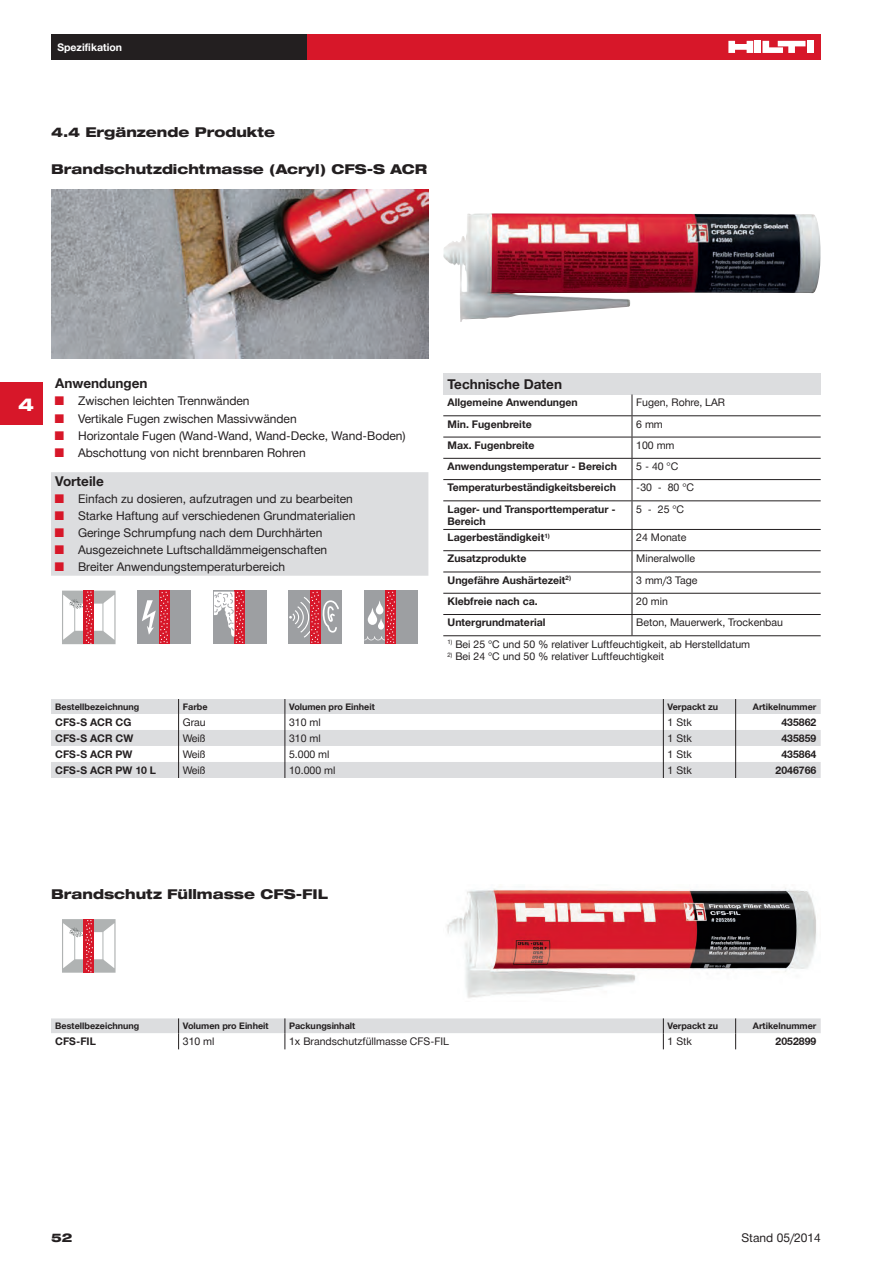
<style>
.page{position:relative;width:893px;height:1263px;background:#fff}
.page>*{position:absolute;margin:0;border:0;box-sizing:border-box;transform-origin:0 0}
.t1{font:800 expanded 18px "Hilti";color:#fff}
.t2{font:800 expanded 13.5px "Hilti";color:#231f20}
.t3{font:700 13.5px "Hilti";color:#231f20}
.t4{font:12px "Hilti";color:#231f20}
.t5{font:800 expanded 12px "Hilti";color:#231f20}
.t6{font:700 10.5px/12.6px "Hilti";color:#231f20}
.t7{font:10.5px "Hilti";color:#231f20}
.t8{font:700 10.5px "Hilti";color:#fff}
.t9{font:700 9px "Hilti";color:#231f20}
.s1{color:#d71729}
</style>
<div class="page">
<div style="left:0;top:383px;width:43px;height:42px;background:#d71729"></div>
<div style="left:306px;top:34px;width:515px;height:26px;background:#d71729"></div>
<div style="left:755px;top:41px;width:6px;height:12px;background:#fff"></div>
<div style="left:807px;top:41px;width:6px;height:12px;background:#fff"></div>
<svg style="left:728px;top:41px;width:25px;height:12px"></svg>
<svg style="left:762px;top:41px;width:43px;height:12px"></svg>
<div style="left:51px;top:34px;width:255px;height:26px;background:#231f20"></div>
<svg style="left:51px;top:699px;width:770px;height:79px;fill:#dcdddf"></svg>
<svg style="left:178px;top:699px;width:1px;height:79px"></svg>
<svg style="left:285px;top:699px;width:1px;height:79px"></svg>
<svg style="left:663px;top:699px;width:1px;height:79px"></svg>
<svg style="left:735px;top:699px;width:1px;height:79px"></svg>
<img style="left:51px;top:189px;width:377px;height:170px">
<img style="left:443px;top:213px;width:378px;height:109px">
<div style="left:51px;top:472px;width:377px;height:104px;background:#dcdddf"></div>
<svg style="left:62px;top:591px;width:54px;height:53px"></svg>
<svg style="left:63px;top:591px;width:51px;height:53px"></svg>
<div style="left:137px;top:591px;width:54px;height:53px;background:#9d9fa2"></div>
<div style="left:159px;top:591px;width:10px;height:53px;background:#d71729"></div>
<svg style="left:142px;top:592px;width:26px;height:51px"></svg>
<div style="left:213px;top:591px;width:53px;height:53px;background:#9d9fa2"></div>
<div style="left:234px;top:591px;width:11px;height:53px;background:#d71729"></div>
<svg style="left:213px;top:592px;width:31px;height:51px"></svg>
<div style="left:288px;top:591px;width:54px;height:53px;background:#9d9fa2"></div>
<div style="left:310px;top:591px;width:10px;height:53px;background:#d71729"></div>
<svg style="left:289px;top:592px;width:50px;height:51px"></svg>
<div style="left:364px;top:591px;width:53px;height:53px;background:#9d9fa2"></div>
<div style="left:385px;top:591px;width:11px;height:53px;background:#d71729"></div>
<svg style="left:364px;top:592px;width:31px;height:51px"></svg>
<div style="left:443px;top:373px;width:378px;height:21px;background:#dcdddf"></div>
<hr style="left:443px;top:415px;width:189px;height:1px;background:#231f20">
<hr style="left:632px;top:415px;width:189px;height:1px;background:#231f20">
<hr style="left:443px;top:437px;width:189px;height:1px;background:#231f20">
<hr style="left:632px;top:437px;width:189px;height:1px;background:#231f20">
<hr style="left:443px;top:458px;width:189px;height:1px;background:#231f20">
<hr style="left:632px;top:458px;width:189px;height:1px;background:#231f20">
<hr style="left:443px;top:479px;width:189px;height:1px;background:#231f20">
<hr style="left:632px;top:479px;width:189px;height:1px;background:#231f20">
<hr style="left:443px;top:500px;width:189px;height:1px;background:#231f20">
<hr style="left:632px;top:500px;width:189px;height:1px;background:#231f20">
<hr style="left:443px;top:529px;width:189px;height:1px;background:#231f20">
<hr style="left:632px;top:529px;width:189px;height:1px;background:#231f20">
<hr style="left:443px;top:550px;width:189px;height:1px;background:#231f20">
<hr style="left:632px;top:550px;width:189px;height:1px;background:#231f20">
<hr style="left:443px;top:572px;width:189px;height:1px;background:#231f20">
<hr style="left:632px;top:572px;width:189px;height:1px;background:#231f20">
<hr style="left:443px;top:593px;width:189px;height:1px;background:#231f20">
<hr style="left:632px;top:593px;width:189px;height:1px;background:#231f20">
<hr style="left:443px;top:614px;width:189px;height:1px;background:#231f20">
<hr style="left:632px;top:614px;width:189px;height:1px;background:#231f20">
<svg style="left:632px;top:394px;width:1px;height:241px"></svg>
<hr style="left:443px;top:635px;width:189px;height:1px;background:#231f20">
<hr style="left:632px;top:635px;width:189px;height:1px;background:#231f20">
<svg style="left:51px;top:1018px;width:770px;height:31px"></svg>
<img style="left:447px;top:888px;width:369px;height:110px">
<svg style="left:62px;top:919px;width:54px;height:54px"></svg>
<div style="left:84px;top:919px;width:10px;height:54px;background:#d71729"></div>
<svg style="left:63px;top:920px;width:51px;height:52px"></svg>
<p class="t8" style="left:57px;top:41px;width:66px">Spezifikation</p>
<p class="t2" style="left:51px;top:125px;width:226px">4.4 Ergänzende Produkte</p>
<p class="t2" style="left:51px;top:161px;width:378px">Brandschutzdichtmasse (Acryl) CFS-S ACR</p>
<h1 class="t1" style="left:18px;top:394px;width:17px">4</h1>
<p class="t3" style="left:55px;top:376px;width:94px">Anwendungen</p>
<p class="t4" style="left:55px;top:394px;width:196px"><span class="s1">■</span> Zwischen leichten Trennwänden</p>
<p class="t4" style="left:55px;top:411px;width:243px"><span class="s1">■</span> Vertikale Fugen zwischen Massivwänden</p>
<p class="t4" style="left:55px;top:428px;width:352px"><span class="s1">■</span> Horizontale Fugen (Wand-Wand, Wand-Decke, Wand-Boden)</p>
<p class="t4" style="left:55px;top:445px;width:252px"><span class="s1">■</span> Abschottung von nicht brennbaren Rohren</p>
<p class="t3" style="left:55px;top:473px;width:50px">Vorteile</p>
<p class="t4" style="left:55px;top:492px;width:299px"><span class="s1">■</span> Einfach zu dosieren, aufzutragen und zu bearbeiten</p>
<p class="t4" style="left:55px;top:509px;width:302px"><span class="s1">■</span> Starke Haftung auf verschiedenen Grundmaterialien</p>
<p class="t4" style="left:55px;top:526px;width:269px"><span class="s1">■</span> Geringe Schrumpfung nach dem Durchhärten</p>
<p class="t4" style="left:55px;top:543px;width:273px"><span class="s1">■</span> Ausgezeichnete Luftschalldämmeigenschaften</p>
<p class="t4" style="left:55px;top:560px;width:231px"><span class="s1">■</span> Breiter Anwendungstemperaturbereich</p>
<p class="t3" style="left:448px;top:376px;width:116px">Technische Daten</p>
<p class="t6" style="left:448px;top:396px;width:132px">Allgemeine Anwendungen</p>
<p class="t7" style="left:636px;top:396px;width:90px">Fugen, Rohre, LAR</p>
<p class="t6" style="left:448px;top:418px;width:86px">Min. Fugenbreite</p>
<p class="t7" style="left:636px;top:418px;width:28px">6 mm</p>
<p class="t6" style="left:448px;top:439px;width:88px">Max. Fugenbreite</p>
<p class="t7" style="left:636px;top:439px;width:40px">100 mm</p>
<p class="t6" style="left:448px;top:460px;width:171px">Anwendungstemperatur - Bereich</p>
<p class="t7" style="left:636px;top:460px;width:44px">5 - 40 °C</p>
<p class="t6" style="left:448px;top:481px;width:170px">Temperaturbeständigkeitsbereich</p>
<p class="t7" style="left:636px;top:481px;width:59px">-30 - 80 °C</p>
<p class="t6" style="left:448px;top:503px;width:170px">Lager- und Transporttemperatur -<br>Bereich</p>
<p class="t7" style="left:636px;top:503px;width:49px">5 - 25 °C</p>
<p class="t6" style="left:448px;top:531px;width:104px">Lagerbeständigkeit<sup>1)</sup></p>
<p class="t7" style="left:636px;top:531px;width:52px">24 Monate</p>
<p class="t6" style="left:448px;top:552px;width:80px">Zusatzprodukte</p>
<p class="t7" style="left:636px;top:553px;width:60px">Mineralwolle</p>
<p class="t6" style="left:448px;top:574px;width:125px">Ungefähre Aushärtezeit<sup>2)</sup></p>
<p class="t7" style="left:636px;top:574px;width:63px">3 mm/3 Tage</p>
<p class="t6" style="left:448px;top:595px;width:92px">Klebfreie nach ca.</p>
<p class="t7" style="left:636px;top:595px;width:33px">20 min</p>
<p class="t6" style="left:448px;top:616px;width:99px">Untergrundmaterial</p>
<p class="t7" style="left:636px;top:616px;width:148px">Beton, Mauerwerk, Trockenbau</p>
<p class="t7" style="left:448px;top:638px;width:304px"><sup>1)</sup> Bei 25 °C und 50 % relativer Luftfeuchtigkeit, ab Herstelldatum</p>
<p class="t7" style="left:448px;top:650px;width:218px"><sup>2)</sup> Bei 24 °C und 50 % relativer Luftfeuchtigkeit</p>
<p class="t9" style="left:55px;top:701px;width:86px">Bestellbezeichnung</p>
<p class="t9" style="left:183px;top:701px;width:26px">Farbe</p>
<p class="t9" style="left:289px;top:701px;width:87px">Volumen pro Einheit</p>
<p class="t9" style="left:668px;top:701px;width:52px">Verpackt zu</p>
<p class="t9" style="left:753px;top:701px;width:65px">Artikelnummer</p>
<p class="t6" style="left:55px;top:716px;width:78px">CFS-S ACR CG</p>
<p class="t7" style="left:183px;top:716px;width:24px">Grau</p>
<p class="t7" style="left:289px;top:716px;width:33px">310 ml</p>
<p class="t7" style="left:668px;top:716px;width:26px">1 Stk</p>
<p class="t6" style="left:781px;top:716px;width:37px">435862</p>
<p class="t6" style="left:55px;top:732px;width:79px">CFS-S ACR CW</p>
<p class="t7" style="left:183px;top:732px;width:24px">Weiß</p>
<p class="t7" style="left:289px;top:732px;width:33px">310 ml</p>
<p class="t7" style="left:668px;top:732px;width:26px">1 Stk</p>
<p class="t6" style="left:781px;top:732px;width:37px">435859</p>
<p class="t6" style="left:55px;top:748px;width:79px">CFS-S ACR PW</p>
<p class="t7" style="left:183px;top:748px;width:24px">Weiß</p>
<p class="t7" style="left:289px;top:748px;width:42px">5.000 ml</p>
<p class="t7" style="left:668px;top:748px;width:26px">1 Stk</p>
<p class="t6" style="left:781px;top:748px;width:37px">435864</p>
<p class="t6" style="left:55px;top:764px;width:102px">CFS-S ACR PW 10 L</p>
<p class="t7" style="left:183px;top:764px;width:24px">Weiß</p>
<p class="t7" style="left:289px;top:764px;width:48px">10.000 ml</p>
<p class="t7" style="left:668px;top:764px;width:26px">1 Stk</p>
<p class="t6" style="left:775px;top:764px;width:42px">2046766</p>
<p class="t2" style="left:51px;top:887px;width:278px">Brandschutz Füllmasse CFS-FIL</p>
<p class="t9" style="left:55px;top:1021px;width:86px">Bestellbezeichnung</p>
<p class="t9" style="left:183px;top:1021px;width:87px">Volumen pro Einheit</p>
<p class="t9" style="left:289px;top:1021px;width:68px">Packungsinhalt</p>
<p class="t9" style="left:668px;top:1021px;width:52px">Verpackt zu</p>
<p class="t9" style="left:753px;top:1021px;width:65px">Artikelnummer</p>
<p class="t6" style="left:55px;top:1035px;width:42px">CFS-FIL</p>
<p class="t7" style="left:183px;top:1035px;width:33px">310 ml</p>
<p class="t7" style="left:289px;top:1035px;width:161px">1x Brandschutzfüllmasse CFS-FIL</p>
<p class="t7" style="left:668px;top:1035px;width:26px">1 Stk</p>
<p class="t6" style="left:775px;top:1035px;width:42px">2052899</p>
<p class="t5" style="left:51px;top:1231px;width:23px">52</p>
<p class="t4" style="left:741px;top:1230px;width:81px">Stand 05/2014</p>
</div>
